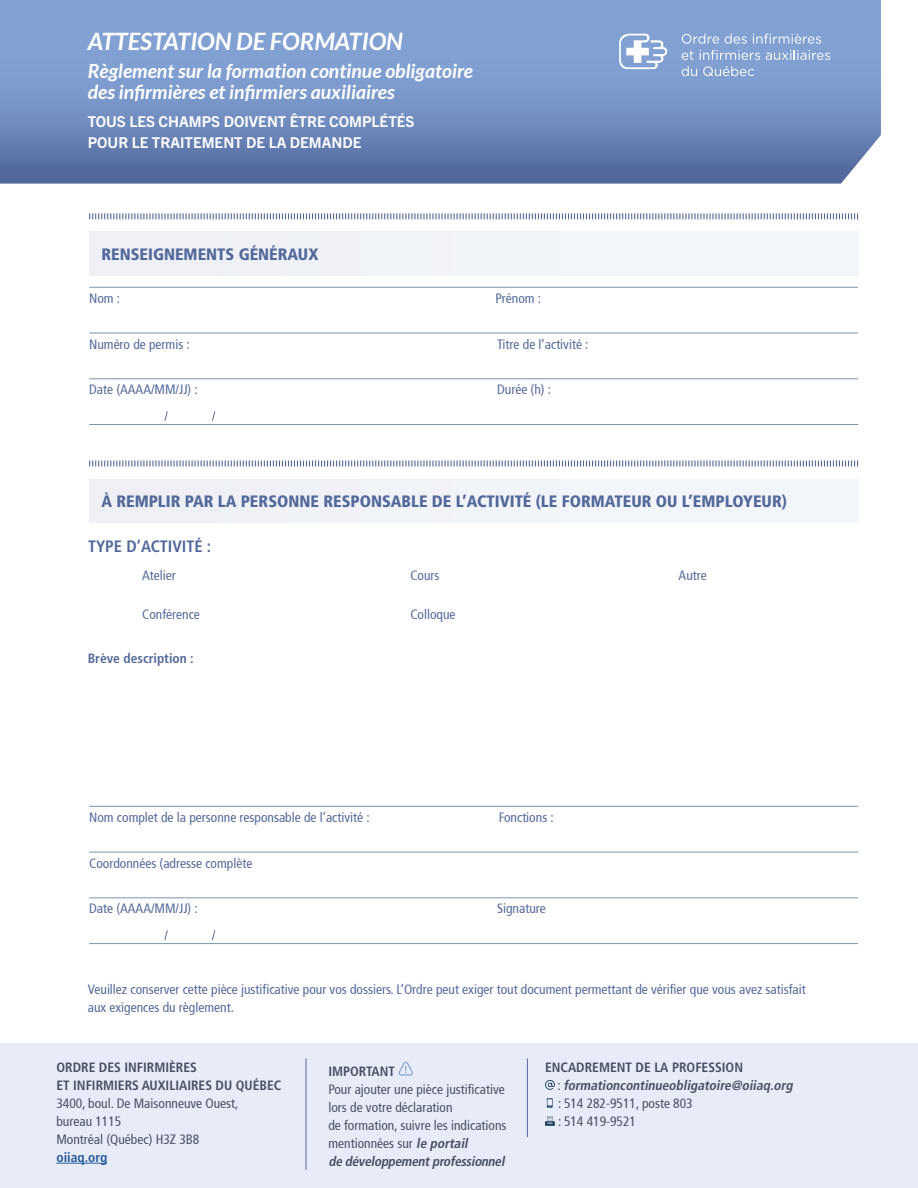
<style>
.page{position:relative;width:918px;height:1188px;background:#fff}
.page>*{position:absolute;margin:0;border:0;box-sizing:border-box;transform-origin:0 0}
.t1{font:italic 700 24px "Lato";color:#fff}
.t2{font:italic 700 19.5px/21px "Lato";color:#fff}
.texte{font:900 condensed 16.5px "Frutiger";color:#53689b}
.texte-2{font:700 condensed 16.5px "Frutiger";color:#53689b}
.t3{font:700 15px/21px "Trade Gothic Next LT Pro";color:#fff}
.t4{font:condensed 13.5px/18px "Frutiger 57";color:#475063}
.texte-3{font:condensed 13.5px/18px "Frutiger 57";color:#53689b}
.Texte_filet_HAUT{font:condensed 13.5px "Frutiger 57";color:#53689b}
.t5{font:italic 700 condensed 13.5px/18px "Frutiger";color:#475063}
.t6{font:700 condensed 13.5px/18px "Frutiger";color:#475063}
.texte-4{font:700 condensed 13.5px "Frutiger";color:#53689b}
.t7{font:700 condensed 13.5px "Frutiger";color:#275b9b}
.s1{font-family:"Frutiger";font-weight:700;font-style:italic}
.s2{font-style:normal}
.s3{font-family:"Frutiger 57";font-weight:400;font-style:normal}
</style>
<div class="page">
<div style="left:0;top:1043px;width:918px;height:145px;background:#e8ecf8"></div>
<hr style="left:56px;top:1163px;width:51px;height:1px;background:#275b9b">
<svg style="left:398px;top:1062px;width:15px;height:14px"></svg>
<svg style="left:545px;top:1080px;width:10px;height:10px"></svg>
<svg style="left:547px;top:1098px;width:6px;height:10px"></svg>
<svg style="left:545px;top:1116px;width:10px;height:10px"></svg>
<hr style="left:306px;top:1059px;width:1px;height:111px;background:#53689b">
<hr style="left:527px;top:1059px;width:1px;height:78px;background:#53689b">
<svg style="left:0;top:0;width:881px;height:184px;background:#7590c3"></svg>
<svg style="left:682px;top:34px;width:37px;height:10px"></svg>
<svg style="left:725px;top:34px;width:22px;height:10px"></svg>
<svg style="left:753px;top:34px;width:68px;height:10px"></svg>
<svg style="left:682px;top:51px;width:12px;height:9px"></svg>
<svg style="left:700px;top:50px;width:60px;height:10px"></svg>
<svg style="left:766px;top:50px;width:64px;height:10px"></svg>
<svg style="left:682px;top:66px;width:15px;height:10px"></svg>
<svg style="left:703px;top:66px;width:51px;height:10px"></svg>
<svg style="left:619px;top:34px;width:48px;height:35px"></svg>
<svg style="left:89px;top:213px;width:770px;height:7px"></svg>
<svg style="left:89px;top:460px;width:770px;height:7px"></svg>
<div style="left:89px;top:232px;width:769px;height:44px;background:#f1f4f9"></div>
<div style="left:89px;top:479px;width:769px;height:44px;background:#f1f4f9"></div>
<hr style="left:89px;top:287px;width:769px;height:1px;background:#7897ac">
<hr style="left:89px;top:333px;width:769px;height:1px;background:#7897ac">
<hr style="left:89px;top:378px;width:769px;height:1px;background:#7897ac">
<hr style="left:89px;top:424px;width:769px;height:1px;background:#7897ac">
<hr style="left:89px;top:806px;width:769px;height:1px;background:#7897ac">
<hr style="left:89px;top:852px;width:769px;height:1px;background:#7897ac">
<hr style="left:89px;top:897px;width:769px;height:1px;background:#7897ac">
<hr style="left:89px;top:943px;width:769px;height:1px;background:#7897ac">
<svg style="left:164px;top:411px;width:4px;height:10px"></svg>
<svg style="left:212px;top:411px;width:3px;height:10px"></svg>
<svg style="left:164px;top:930px;width:4px;height:10px"></svg>
<svg style="left:212px;top:930px;width:3px;height:10px"></svg>
<p class="t1" style="left:88px;top:28px;width:317px">ATTESTATION DE FORMATION</p>
<p class="t2" style="left:88px;top:61px;width:387px">Règlement sur la formation continue obligatoire des infirmières et infirmiers auxiliaires</p>
<p class="t3" style="left:88px;top:110px;width:328px">TOUS LES CHAMPS DOIVENT ÊTRE COMPLÉTÉS<br>POUR LE TRAITEMENT DE LA DEMANDE</p>
<p class="texte" style="left:101px;top:245px;width:219px">RENSEIGNEMENTS GÉNÉRAUX</p>
<p class="Texte_filet_HAUT" style="left:89px;top:290px;width:32px">Nom :</p>
<p class="Texte_filet_HAUT" style="left:495px;top:290px;width:47px">Prénom :</p>
<p class="Texte_filet_HAUT" style="left:89px;top:336px;width:102px">Numéro de permis :</p>
<p class="Texte_filet_HAUT" style="left:497px;top:336px;width:93px">Titre de l’activité :</p>
<p class="Texte_filet_HAUT" style="left:89px;top:382px;width:110px">Date (AAAA/MM/JJ) :</p>
<p class="Texte_filet_HAUT" style="left:497px;top:382px;width:55px">Durée (h) :</p>
<p class="texte" style="left:101px;top:492px;width:687px">À REMPLIR PAR LA PERSONNE RESPONSABLE DE L’ACTIVITÉ (LE FORMATEUR OU L’EMPLOYEUR)</p>
<p class="texte-2" style="left:88px;top:536px;width:125px">TYPE D’ACTIVITÉ :</p>
<p class="texte-3" style="left:142px;top:566px;width:35px">Atelier</p>
<p class="texte-3" style="left:142px;top:605px;width:59px">Conférence</p>
<p class="texte-4" style="left:88px;top:650px;width:108px">Brève description :</p>
<p class="texte-3" style="left:410px;top:566px;width:31px">Cours</p>
<p class="texte-3" style="left:410px;top:605px;width:47px">Colloque</p>
<p class="Texte_filet_HAUT" style="left:89px;top:809px;width:282px">Nom complet de la personne responsable de l’activité :</p>
<p class="Texte_filet_HAUT" style="left:499px;top:809px;width:56px">Fonctions :</p>
<p class="Texte_filet_HAUT" style="left:89px;top:855px;width:165px">Coordonnées (adresse complète</p>
<p class="Texte_filet_HAUT" style="left:89px;top:901px;width:110px">Date (AAAA/MM/JJ) :</p>
<p class="Texte_filet_HAUT" style="left:497px;top:901px;width:50px">Signature</p>
<p class="texte-3" style="left:679px;top:566px;width:30px">Autre</p>
<p class="texte-3" style="left:88px;top:980px;width:720px">Veuillez conserver cette pièce justificative pour vos dossiers. L’Ordre peut exiger tout document permettant de vérifier que vous avez satisfait aux exigences du règlement.</p>
<p class="t6" style="left:56px;top:1058px;width:226px">ORDRE DES INFIRMIÈRES<br>ET INFIRMIERS AUXILIAIRES DU QUÉBEC</p>
<p class="t4" style="left:56px;top:1094px;width:184px">3400, boul. De Maisonneuve Ouest, bureau 1115<br>Montréal (Québec) H3Z 3B8</p>
<p class="t7" style="left:56px;top:1149px;width:52px">oiiaq.org</p>
<p class="t6" style="left:328px;top:1062px;width:68px">IMPORTANT</p>
<p class="t4" style="left:328px;top:1080px;width:180px">Pour ajouter une pièce justificative lors de votre déclaration<br>de formation, suivre les indications mentionnées sur <span class="s1">le portail</span></p>
<p class="t5" style="left:328px;top:1152px;width:180px">de développementprofessionnel</p>
<p class="t5" style="left:558px;top:1058px;width:240px;text-indent:-12px"><span class="s2">ENCADREMENT DE LA PROFESSION<br></span><span class="s3">:</span> formationcontinueobligatoire@oiiaq.org</p>
<p class="t4" style="left:558px;top:1094px;width:136px">: 514 282-9511, poste 803 : 514 419-9521</p>
</div>
